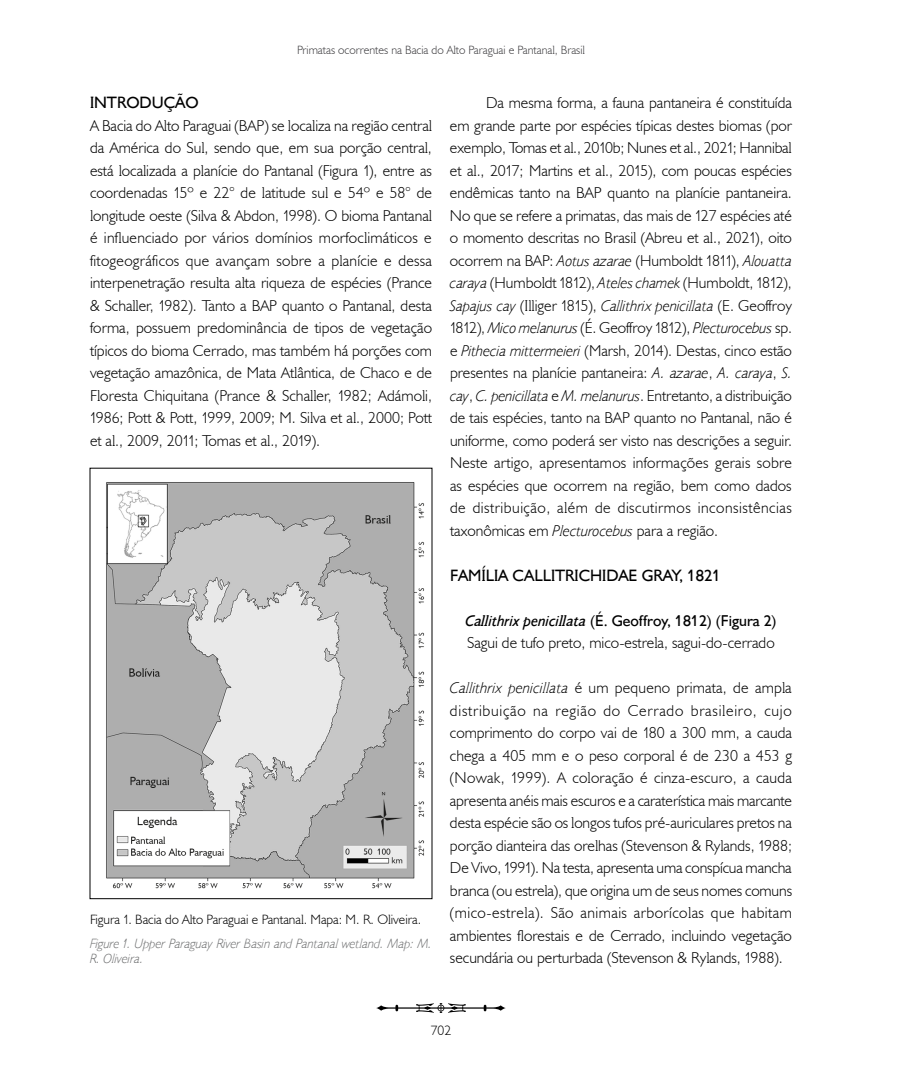
<style>
.page{position:relative;width:900px;height:1071px;background:#fff}
.page>*{position:absolute;margin:0;border:0;box-sizing:border-box;transform-origin:0 0}
.t1{font:700 16.5px "MPEG";color:#000}
.t2{font:15.75px/22.5px "MPEG";color:#000;text-align:justify}
.t3{font:italic 13.5px/15px "MPEG";color:#707172}
.t4{font:13.5px "MPEG";color:#000}
.t5{font:12px "MPEG";color:#3e3d40}
.s1{font-style:italic}
.s2{font-weight:700;font-style:italic}
.s3{font-weight:700}
</style>
<div class="page">
<svg style="left:376px;top:1003px;width:130px;height:10px"></svg>
<img style="left:106px;top:482px;width:319px;height:407px">
<p class="t5" style="left:297px;top:43px;width:289px">Primatas ocorrentes na Bacia do Alto Paraguai e Pantanal, Brasil</p>
<p class="t1" style="left:90px;top:92px;width:110px">INTRODUÇÃO</p>
<p class="t2" style="left:90px;top:114px;width:344px">A Bacia do Alto Paraguai (BAP) se localiza na região central da América do Sul, sendo que, em sua porção central, está localizada a planície do Pantanal (Figura 1), entre as coordenadas 15º e 22° de latitude sul e 54º e 58° de longitude oeste (Silva &amp; Abdon, 1998). O bioma Pantanal é influenciado por vários domínios morfoclimáticos e fitogeográficos que avançam sobre a planície e dessa interpenetração resulta alta riqueza de espécies (Prance &amp; Schaller, 1982). Tanto a BAP quanto o Pantanal, desta forma, possuem predominância de tipos de vegetação típicos do bioma Cerrado, mas também há porções com vegetação amazônica, de Mata Atlântica, de Chaco e de Floresta Chiquitana (Prance &amp; Schaller, 1982; Adámoli, 1986; Pott &amp; Pott, 1999, 2009; M. Silva et al., 2000; Pott et al., 2009, 2011; Tomas et al., 2019).</p>
<p class="t4" style="left:90px;top:911px;width:333px">Figura 1. Bacia do Alto Paraguai e Pantanal. Mapa: M. R. Oliveira.</p>
<p class="t3" style="left:90px;top:936px;width:343px">Figure 1. Upper Paraguay River Basin and Pantanal wetland. Map: M.<br>R. Oliveira.</p>
<p class="t2" style="left:450px;top:91px;width:344px;text-indent:36px">Da mesma forma, a fauna pantaneira é constituída em grande parte por espécies típicas destes biomas (por exemplo, Tomas et al., 2010b; Nunes et al., 2021; Hannibal et al., 2017; Martins et al., 2015), com poucas espécies endêmicas tanto na BAP quanto na planície pantaneira.<br>No que se refere a primatas, das mais de 127 espécies até o momento descritas no Brasil (Abreu et al., 2021), oito ocorrem na BAP: <span class="s1">Aotus azarae</span> (Humboldt 1811), <span class="s1">Alouatta caraya</span> (Humboldt 1812), <span class="s1">Ateles chamek</span> (Humboldt, 1812), <span class="s1">Sapajus cay</span> (Illiger 1815), <span class="s1">Callithrix penicillata</span> (E. Geoffroy 1812), <span class="s1">Mico melanurus</span> (É. Geoffroy 1812), <span class="s1">Plecturocebus</span> sp. e <span class="s1">Pithecia mittermeieri</span> (Marsh, 2014). Destas, cinco estão presentes na planície pantaneira: <span class="s1">A. azarae</span>, <span class="s1">A. caraya</span>, <span class="s1">S. cay</span>, <span class="s1">C. penicillata</span> e <span class="s1">M. melanurus</span>. Entretanto, a distribuição de tais espécies, tanto na BAP quanto no Pantanal, não é uniforme, como poderá ser visto nas descrições a seguir.<br>Neste artigo, apresentamos informações gerais sobre as espécies que ocorrem na região, bem como dados de distribuição, além de discutirmos inconsistências taxonômicas em <span class="s1">Plecturocebus</span> para a região.</p>
<p class="t1" style="left:450px;top:565px;width:272px">FAMÍLIA CALLITRICHIDAE GRAY, 1821</p>
<p class="t2" style="left:465px;top:609px;width:313px"><span class="s2">Callithrix penicillata</span> <span class="s3">(É. Geoffroy, 1812) (Figura 2)<br></span>Sagui de tufo preto, mico-estrela, sagui-do-cerrado</p>
<p class="t2" style="left:450px;top:676px;width:344px"><span class="s1">Callithrix penicillata</span> é um pequeno primata, de ampla distribuição na região do Cerrado brasileiro, cujo comprimento do corpo vai de 180 a 300 mm, a cauda chega a 405 mm e o peso corporal é de 230 a 453 g (Nowak, 1999). A coloração é cinza-escuro, a cauda apresenta anéis mais escuros e a caraterística mais marcante desta espécie são os longos tufos pré-auriculares pretos na porção dianteira das orelhas (Stevenson &amp; Rylands, 1988; De Vivo, 1991). Na testa, apresenta uma conspícua mancha branca (ou estrela), que origina um de seus nomes comuns (mico-estrela). São animais arborícolas que habitam ambientes florestais e de Cerrado, incluindo vegetação secundária ou perturbada (Stevenson &amp; Rylands, 1988).</p>
<p class="t4" style="left:431px;top:1022px;width:22px">702</p>
</div>
